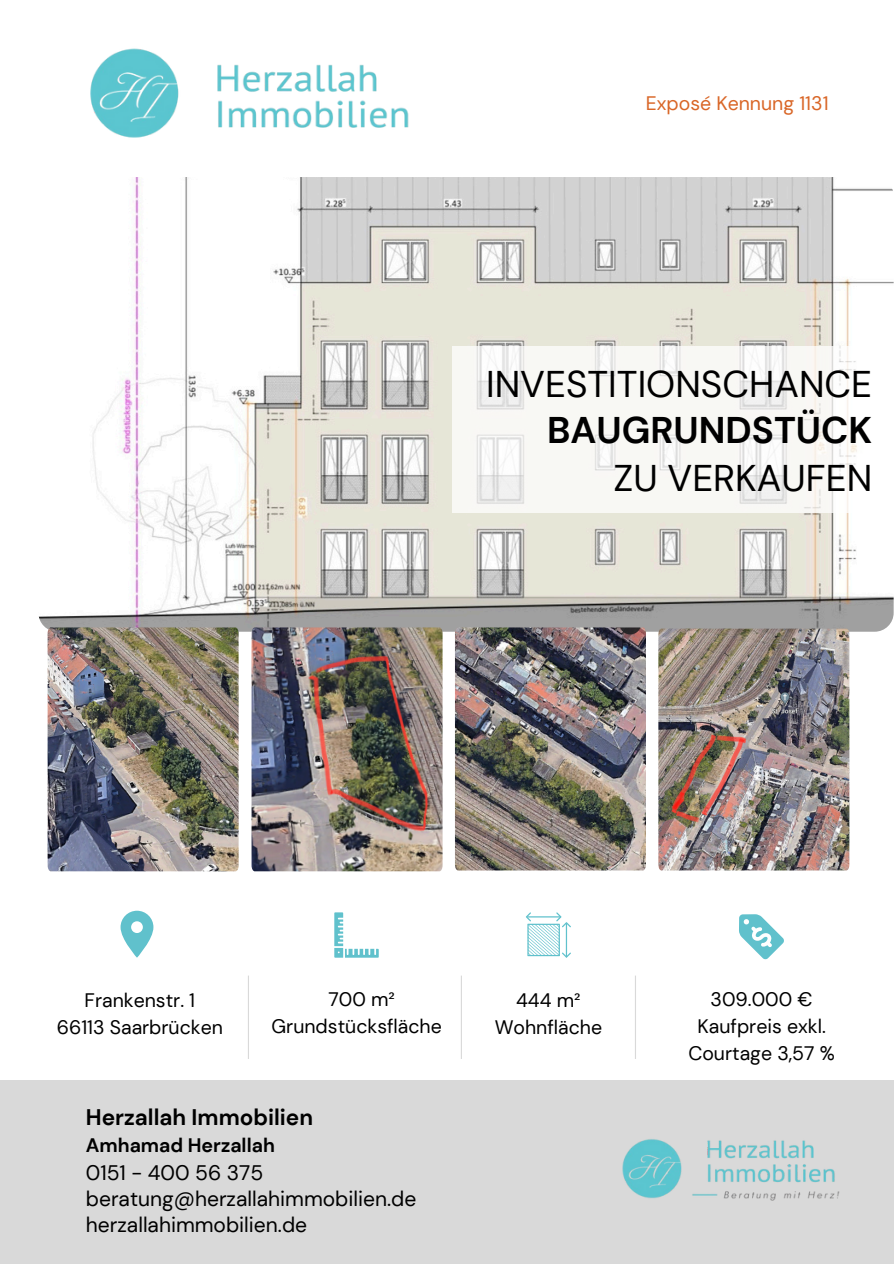
<style>
.page{position:relative;width:894px;height:1264px;background:#fff}
.page>*{position:absolute;margin:0;border:0;box-sizing:border-box;transform-origin:0 0}
.t1{font:37.05px "DM Sans";color:#000}
.t2{font:700 37.05px "DM Sans";color:#000}
.t3{font:700 22.5px "DM Sans";color:#000}
.t4{font:21px "DM Sans";color:#000}
.t5{font:19.5px "DM Sans";color:#000}
.t6{font:19.5px "DM Sans";color:#d96627}
.t7{font:700 19.5px "DM Sans";color:#000}
</style>
<div class="page">
<svg style="left:120px;top:910px;width:33px;height:47px"></svg>
<svg style="left:739px;top:914px;width:44px;height:45px"></svg>
<hr style="left:248px;top:975px;width:1px;height:83px;background:#d9d9d9">
<hr style="left:460px;top:975px;width:2px;height:83px;background:#d9d9d9">
<hr style="left:634px;top:975px;width:2px;height:83px;background:#d9d9d9">
<div style="left:0;top:1080px;width:893px;height:183px;background:#d9d9d9"></div>
<img style="left:622px;top:1139px;width:218px;height:62px">
<svg style="left:334px;top:912px;width:44px;height:45px"></svg>
<svg style="left:526px;top:912px;width:44px;height:45px"></svg>
<img style="left:38px;top:177px;width:855px;height:454px;border-radius:19px">
<svg style="left:452px;top:346px;width:441px;height:167px;fill:#f8f8f4"></svg>
<img style="left:90px;top:48px;width:319px;height:90px">
<img style="left:48px;top:627px;width:190px;height:244px">
<img style="left:251px;top:627px;width:191px;height:244px">
<img style="left:455px;top:627px;width:190px;height:243px">
<img style="left:658px;top:628px;width:191px;height:242px">
<p class="t6" style="left:645px;top:91px;width:184px">Exposé Kennung 1131</p>
<h2 class="t1" style="left:486px;top:360px;width:387px">INVESTITIONSCHANCE</h2>
<h2 class="t2" style="left:547px;top:406px;width:326px">BAUGRUNDSTÜCK</h2>
<h1 class="t1" style="left:613px;top:454px;width:260px">ZU VERKAUFEN</h1>
<p class="t5" style="left:85px;top:987px;width:112px">Frankenstr. 1</p>
<p class="t5" style="left:57px;top:1014px;width:168px">66113 Saarbrücken</p>
<p class="t5" style="left:328px;top:987px;width:68px">700 m²</p>
<p class="t5" style="left:271px;top:1014px;width:172px">Grundstücksfläche</p>
<p class="t3" style="left:86px;top:1102px;width:229px">Herzallah Immobilien</p>
<p class="t7" style="left:86px;top:1132px;width:190px">Amhamad Herzallah</p>
<p class="t4" style="left:86px;top:1159px;width:179px">0151 - 400 56 375</p>
<p class="t4" style="left:86px;top:1185px;width:332px">beratung@herzallahimmobilien.de</p>
<p class="t4" style="left:86px;top:1211px;width:223px">herzallahimmobilien.de</p>
<p class="t5" style="left:516px;top:987px;width:66px">444 m²</p>
<p class="t5" style="left:494px;top:1014px;width:109px">Wohnfläche</p>
<p class="t5" style="left:710px;top:987px;width:103px">309.000 €</p>
<p class="t5" style="left:697px;top:1014px;width:130px">Kaufpreis exkl.</p>
<p class="t5" style="left:688px;top:1041px;width:148px">Courtage 3,57 %</p>
</div>
